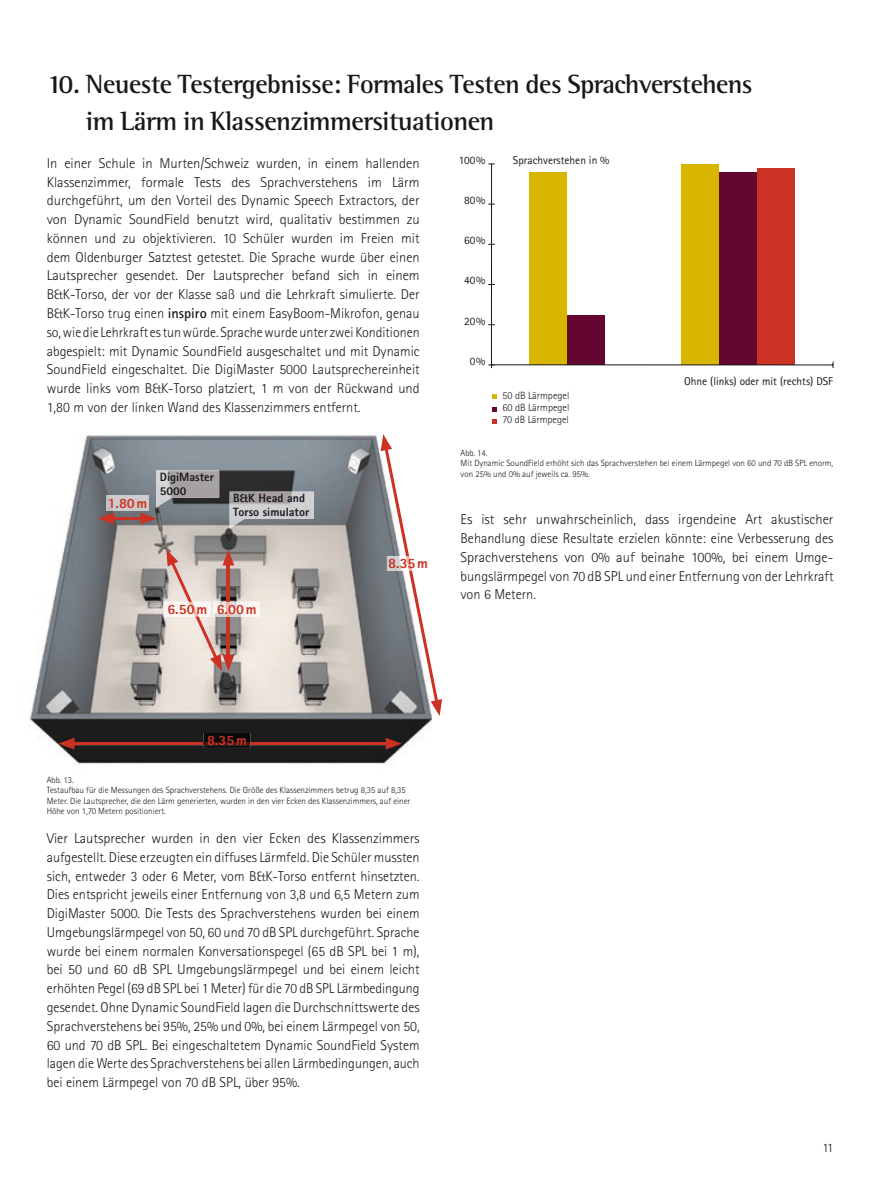
<style>
.page{position:relative;width:893px;height:1191px;background:#fff}
.page>*{position:absolute;margin:0;border:0;box-sizing:border-box;transform-origin:0 0}
.t1{font:700 27px/37.5px "Rotis Semi Serif Pro";letter-spacing:-.02em;color:#1a171c}
.t2{font:300 14.25px/18.8px "Rotis Sans Serif Pro";color:#1a171c;text-align:justify}
.t3{font:800 14.25px "Rotis Sans Serif Pro";color:#cc3224}
.t4{font:300 12.75px "Rotis Sans Serif Pro";color:#1a171c}
.t5{font:800 12px/13.5px "Rotis Sans Serif Pro";color:#1a171c}
.t6{font:11.4px "Rotis Sans Serif Pro";color:#1a171c}
.t7{font:300 10.5px/12px "Rotis Sans Serif Pro";color:#1a171c;text-align:justify}
.t8{font:300 9px/10.5px "Rotis Sans Serif Pro";color:#1a171c}
.s1{font-weight:700}
</style>
<div class="page">
<svg style="left:488px;top:163px;width:345px;height:206px"></svg>
<svg style="left:492px;top:395px;width:4px;height:4px"></svg>
<svg style="left:492px;top:407px;width:4px;height:4px"></svg>
<svg style="left:492px;top:419px;width:4px;height:4px"></svg>
<img style="left:29px;top:433px;width:403px;height:332px">
<img style="left:234px;top:602px;width:26px;height:14px">
<img style="left:164px;top:602px;width:2px;height:14px">
<svg style="left:166px;top:549px;width:68px;height:122px;background:#d2bbb4"></svg>
<hr style="left:108px;top:517px;width:38px;height:3px;background:#cc3224">
<svg style="left:98px;top:513px;width:16px;height:11px"></svg>
<svg style="left:140px;top:513px;width:16px;height:11px"></svg>
<hr style="left:69px;top:742px;width:322px;height:3px;background:#cc3224">
<svg style="left:58px;top:738px;width:16px;height:11px"></svg>
<svg style="left:386px;top:738px;width:16px;height:11px"></svg>
<img style="left:106px;top:496px;width:43px;height:15px">
<svg style="left:381px;top:434px;width:61px;height:282px"></svg>
<img style="left:204px;top:733px;width:46px;height:15px">
<hr style="left:204px;top:742px;width:46px;height:3px;background:#4c140d">
<img style="left:230px;top:491px;width:84px;height:37px">
<img style="left:156px;top:470px;width:63px;height:37px">
<h1 class="t1" style="left:86px;top:65px;width:668px;text-indent:-39px">10. Neueste Testergebnisse: Formales Testen des Sprachverstehens im Lärm in Klassenzimmersituationen</h1>
<p class="t2" style="left:47px;top:154px;width:374px">In einer Schule in Murten/Schweiz wurden, in einem hallenden Klassenzimmer, formale Tests des Sprachverstehens im Lärm durchgeführt, um den Vorteil des Dynamic Speech Extractors, der von Dynamic SoundField benutzt wird, qualitativ bestimmen zu können und zu objektivieren. 10 Schüler wurden im Freien mit dem Oldenburger Satztest getestet. Die Sprache wurde über einen Lautsprecher gesendet. Der Lautsprecher befand sich in einem B&amp;K-Torso, der vor der Klasse saß und die Lehrkraft simulierte. Der B&amp;K-Torso trug einen <span class="s1">inspiro</span> mit einem EasyBoom-Mikrofon, genau so, wie die Lehrkraft es tun würde. Sprache wurde unter zwei Konditionen abgespielt: mit Dynamic SoundField ausgeschaltet und mit Dynamic SoundField eingeschaltet. Die DigiMaster 5000 Lautsprechereinheit wurde links vom B&amp;K-Torso platziert, 1 m von der Rückwand und 1,80 m von der linken Wand des Klassenzimmers entfernt.</p>
<p class="t3" style="left:108px;top:494px;width:41px">1.80 m</p>
<p class="t5" style="left:160px;top:470px;width:55px">DigiMaster<br>5000</p>
<p class="t5" style="left:233px;top:491px;width:77px">B&amp;K Head and<br>Torso simulator</p>
<p class="t3" style="left:167px;top:600px;width:91px">6.50 m 6.00 m</p>
<p class="t3" style="left:388px;top:554px;width:41px">8.35 m</p>
<p class="t6" style="left:459px;top:153px;width:28px">100%</p>
<p class="t6" style="left:513px;top:153px;width:98px">Sprachverstehen in %</p>
<p class="t6" style="left:464px;top:193px;width:23px">80%</p>
<p class="t6" style="left:464px;top:234px;width:23px">60%</p>
<p class="t6" style="left:464px;top:274px;width:23px">40%</p>
<p class="t6" style="left:464px;top:314px;width:23px">20%</p>
<p class="t6" style="left:470px;top:354px;width:17px">0%</p>
<p class="t7" style="left:502px;top:390px;width:68px">50 dB Lärmpegel 60 dB Lärmpegel 70 dB Lärmpegel</p>
<p class="t6" style="left:684px;top:374px;width:150px">Ohne (links) oder mit (rechts) DSF</p>
<p class="t8" style="left:461px;top:447px;width:374px">Abb. 14.<br>Mit Dynamic SoundField erhöht sich das Sprachverstehen bei einem Lärmpegel von 60 und 70 dB SPL enorm, von 25% und 0% auf jeweils ca. 95%.</p>
<p class="t2" style="left:461px;top:510px;width:374px">Es ist sehr unwahrscheinlich, dass irgendeine Art akustischer Behandlung diese Resultate erzielen könnte: eine Verbesserung des Sprachverstehens von 0% auf beinahe 100%, bei einem Umge&shy;bungslärmpegel von 70 dB SPL und einer Entfernung von der Lehrkraft von 6 Metern.</p>
<p class="t3" style="left:207px;top:731px;width:41px">8.35 m</p>
<p class="t8" style="left:47px;top:774px;width:365px">Abb. 13.<br>Testaufbau für die Messungen des Sprachverstehens. Die Größe des Klassenzimmers betrug 8,35 auf 8,35<br>Meter. Die Lautsprecher, die den Lärm generierten, wurden in den vier Ecken des Klassenzimmers, auf einer Höhe von 1,70 Metern positioniert.</p>
<p class="t2" style="left:47px;top:829px;width:374px">Vier Lautsprecher wurden in den vier Ecken des Klassenzimmers aufgestellt. Diese erzeugten ein diffuses Lärmfeld. Die Schüler mussten sich, entweder 3 oder 6 Meter, vom B&amp;K-Torso entfernt hinsetzten.<br>Dies entspricht jeweils einer Entfernung von 3,8 und 6,5 Metern zum DigiMaster 5000. Die Tests des Sprachverstehens wurden bei einem Umgebungslärmpegel von 50, 60 und 70 dB SPL durchgeführt. Sprache wurde bei einem normalen Konversationspegel (65 dB SPL bei 1 m), bei 50 und 60 dB SPL Umgebungslärmpegel und bei einem leicht erhöhten Pegel (69 dB SPL bei 1 Meter) für die 70 dB SPL Lärmbedingung gesendet. Ohne Dynamic SoundField lagen die Durchschnittswerte des Sprachverstehens bei 95%, 25% und 0%, bei einem Lärmpegel von 50, 60 und 70 dB SPL. Bei eingeschaltetem Dynamic SoundField System lagen die Werte des Sprachverstehens bei allen Lärmbedingungen, auch bei einem Lärmpegel von 70 dB SPL, über 95%.</p>
<p class="t4" style="left:823px;top:1140px;width:12px">11</p>
</div>
